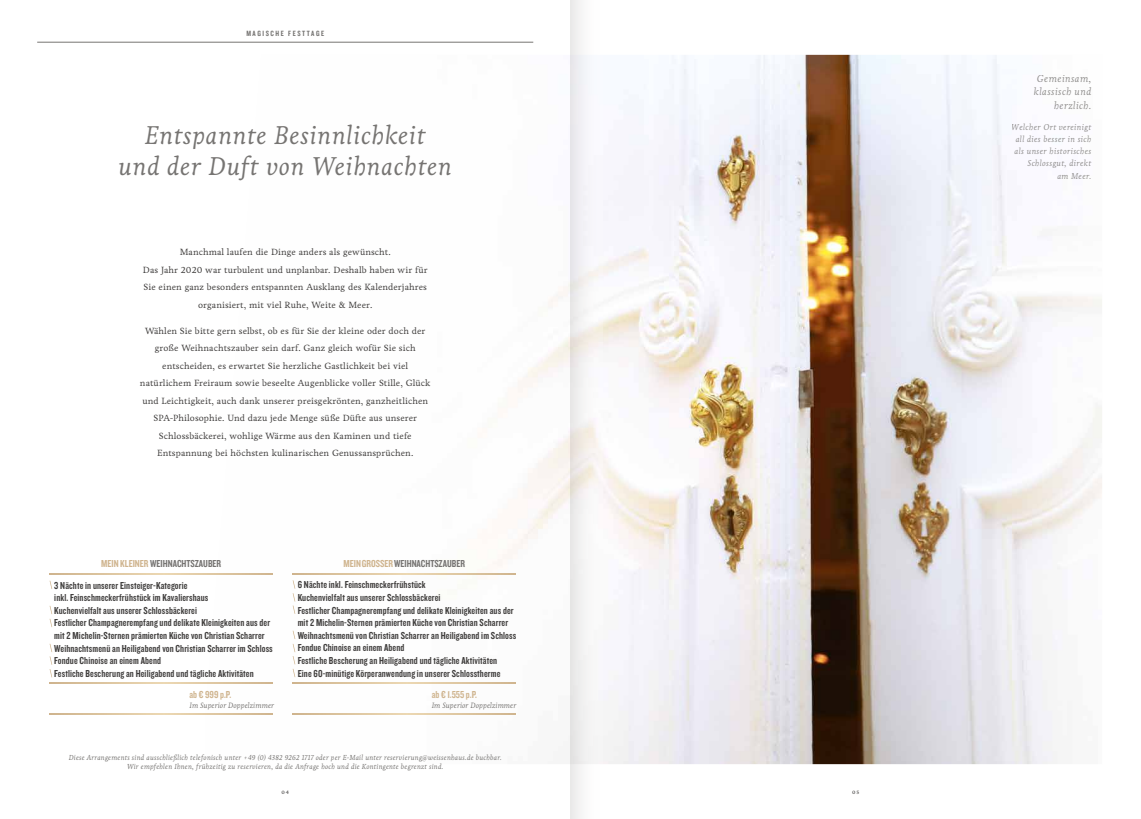
<style>
.page{position:relative;width:1141px;height:819px;background:#fff}
.page>*{position:absolute;margin:0;border:0;box-sizing:border-box;transform-origin:0 0}
.t1{font:italic 26.25px/31.5px "Livory";letter-spacing:.02em;color:#767472;text-align:center}
.t2{font:10.5px/12.6px "Knockout 49 Liteweight";letter-spacing:.01em;color:#403e3d}
.t3{font:10.5px "Knockout 49 Liteweight";color:#767472}
.t4{font:italic 10.5px/13.1px "Livory";letter-spacing:.03em;color:#767472;text-align:right}
.t5{font:10.5px "Knockout 49 Liteweight";color:#cfb48e}
.t6{font:9.19px/17.5px "Livory";letter-spacing:.01em;color:#403e3d;text-align:center}
.t7{font:italic 8.75px/12.2px "Livory";letter-spacing:.03em;color:#767472;text-align:right}
.t8{font:italic 7.88px "Livory";color:#767472}
.t9{font:7.88px "Knockout 49 Liteweight";letter-spacing:.2em;color:#767472}
.t10{font:italic 7.44px/8.9px "Livory";letter-spacing:.02em;color:#767472;text-align:center}
.t11{font:6.39px "Livory";color:#403e3d}
.s1{color:#cfb48e}
</style>
<div class="page">
<img style="left:205px;top:55px;width:897px;height:709px">
<svg style="left:50px;top:606px;width:2px;height:21px"></svg>
<svg style="left:50px;top:644px;width:2px;height:33px"></svg>
<svg style="left:50px;top:573px;width:223px;height:1px"></svg>
<svg style="left:50px;top:713px;width:223px;height:1px"></svg>
<svg style="left:50px;top:683px;width:223px;height:1px"></svg>
<svg style="left:293px;top:580px;width:2px;height:33px"></svg>
<svg style="left:293px;top:630px;width:2px;height:47px"></svg>
<svg style="left:293px;top:573px;width:223px;height:1px"></svg>
<svg style="left:293px;top:713px;width:223px;height:1px"></svg>
<svg style="left:293px;top:683px;width:223px;height:1px"></svg>
<hr style="left:37px;top:42px;width:496px;height:1px;background:#767472">
<svg style="left:570px;top:0;width:32px;height:819px"></svg>
<p class="t9" style="left:246px;top:28px;width:79px">MAGISCHE FESTTAGE</p>
<h1 class="t1" style="left:118px;top:119px;width:335px">Entspannte Besinnlichkeit<br>und der Duft von Weihnachten</h1>
<p class="t6" style="left:143px;top:243px;width:286px">Manchmal laufen die Dinge anders als gewünscht.<br>Das Jahr 2020 war turbulent und unplanbar. Deshalb haben wir für Sie einen ganz besonders entspannten Ausklang des Kalenderjahres organisiert, mit viel Ruhe, Weite &amp; Meer.</p>
<p class="t6" style="left:140px;top:322px;width:292px">Wählen Sie bitte gern selbst, ob es für Sie der kleine oder doch der große Weihnachtszauber sein darf. Ganz gleich wofür Sie sich entscheiden, es erwartet Sie herzliche Gastlichkeit bei viel natürlichem Freiraum sowie beseelte Augenblicke voller Stille, Glück und Leichtigkeit, auch dank unserer preisgekrönten, ganzheitlichen SPA-Philosophie. Und dazu jede Menge süße Düfte aus unserer Schlossbäckerei, wohlige Wärme aus den Kaminen und tiefe Entspannung bei höchsten kulinarischen Genussansprüchen.</p>
<p class="t3" style="left:101px;top:556px;width:122px"><span class="s1">MEIN KLEINER</span> WEIHNACHTSZAUBER</p>
<p class="t3" style="left:343px;top:556px;width:123px"><span class="s1">MEIN GROSSER</span> WEIHNACHTSZAUBER</p>
<p class="t2" style="left:54px;top:578px;width:220px">3 Nächte in unserer Einsteiger-Kategorie<br>inkl. Feinschmeckerfrühstück im Kavaliershaus<br>Kuchenvielfalt aus unserer Schlossbäckerei<br>Festlicher Champagnerempfang und delikate Kleinigkeiten aus der mit 2 Michelin-Sternen prämierten Küche von Christian Scharrer Weihnachtsmenü an Heiligabend von Christian Scharrer im Schloss Fondue Chinoise an einem Abend<br>Festliche Bescherung an Heiligabend und tägliche Aktivitäten</p>
<p class="t2" style="left:298px;top:578px;width:220px">6 Nächte inkl. Feinschmeckerfrühstück<br>Kuchenvielfalt aus unserer Schlossbäckerei<br>Festlicher Champagnerempfang und delikate Kleinigkeiten aus der mit 2 Michelin-Sternen prämierten Küche von Christian Scharrer Weihnachtsmenü von Christian Scharrer an Heiligabend im Schloss Fondue Chinoise an einem Abend<br>Festliche Bescherung an Heiligabend und tägliche Aktivitäten<br>Eine 60-minütige Körperanwendung in unserer Schlosstherme</p>
<p class="t5" style="left:190px;top:688px;width:43px">ab € 999 p.P.</p>
<p class="t8" style="left:190px;top:700px;width:86px">Im Superior Doppelzimmer</p>
<p class="t5" style="left:432px;top:688px;width:47px">ab € 1.555 p.P.</p>
<p class="t8" style="left:432px;top:700px;width:86px">Im Superior Doppelzimmer</p>
<p class="t10" style="left:69px;top:753px;width:434px">Diese Arrangements sind ausschließlich telefonisch unter +49 (0) 4382 9262 1717 oder per E-Mail unter reservierung@weissenhaus.de buchbar.<br>Wir empfehlen Ihnen, frühzeitig zu reservieren, da die Anfrage hoch und die Kontingente begrenzt sind.</p>
<p class="t11" style="left:282px;top:788px;width:9px">04</p>
<p class="t11" style="left:852px;top:788px;width:9px">05</p>
<p class="t4" style="left:1034px;top:72px;width:59px">Gemeinsam, klassisch und herzlich.</p>
<p class="t7" style="left:1012px;top:121px;width:81px">Welcher Ort vereinigt all dies besser in sich als unser historisches<br>Schlossgut, direkt<br>am Meer.</p>
</div>
